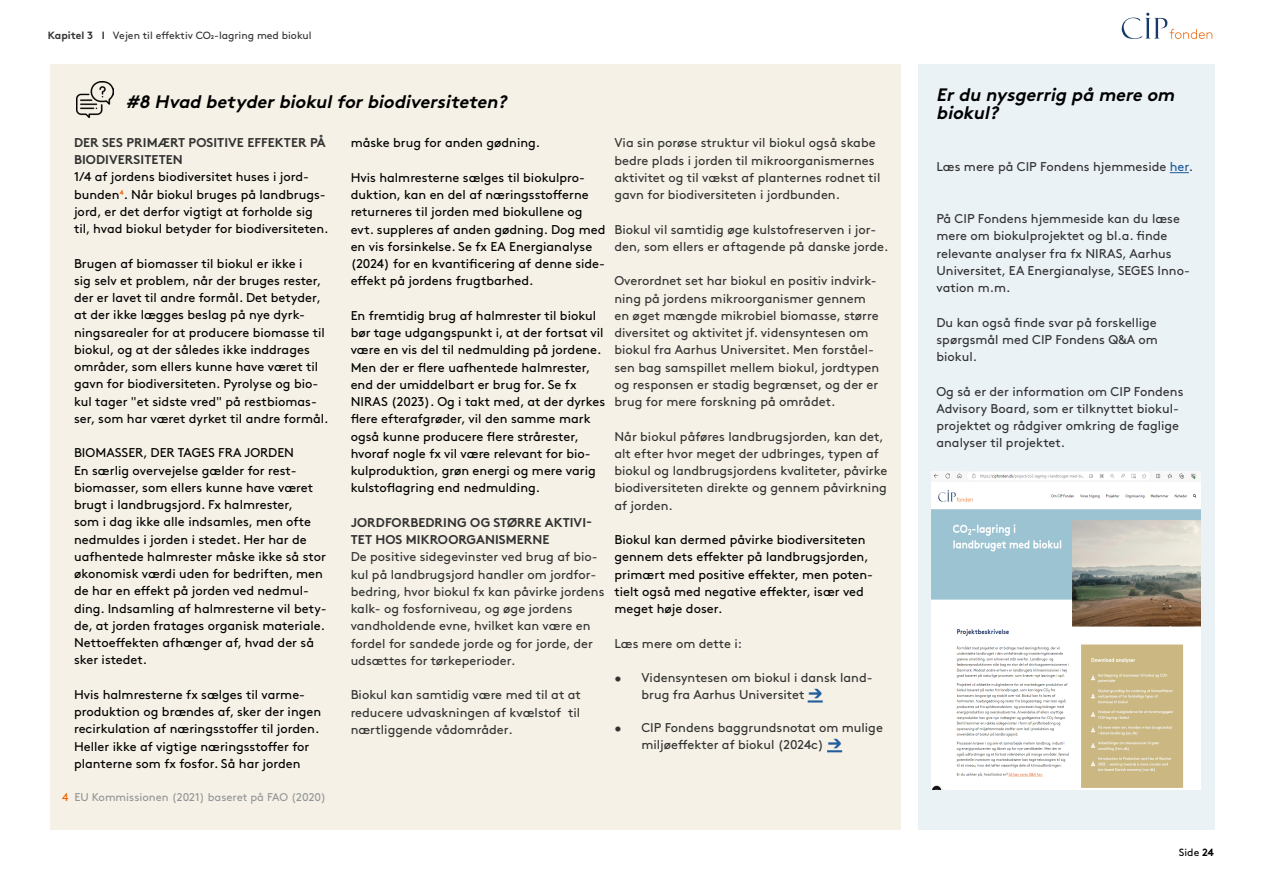
<style>
.page{position:relative;width:1263px;height:893px;background:#fff}
.page>*{position:absolute;margin:0;border:0;box-sizing:border-box;transform-origin:0 0}
.t1{font:italic 700 18px/18px "Brown";color:#000}
.t2{font:12.75px/17.2px "Brown";color:#000}
.t3{font:12.75px/17.2px "Brown";color:#333}
.t4{font:700 12.75px/17.2px "Brown";letter-spacing:.005em;color:#333}
.t5{font:11.25px "Brown";color:#939598}
.t6{font:10.5px "Brown";color:#333}
.t7{font:10.5px "Brown";color:#000}
.s1{font-weight:700}
.s2{color:#ec6608}
.s3{font-weight:700;font-size:21px;color:#215e9e}
.s4{color:#215e9e}
</style>
<div class="page">
<div style="left:50px;top:64px;width:850px;height:765px;background:#f5f1e6"></div>
<img style="left:77px;top:82px;width:36px;height:36px">
<div style="left:918px;top:64px;width:296px;height:765px;background:#ebf2f6"></div>
<svg style="left:1170px;top:172px;width:19px;height:1px"></svg>
<img style="left:932px;top:472px;width:268px;height:318px">
<svg style="left:808px;top:700px;width:15px;height:2px"></svg>
<svg style="left:827px;top:750px;width:15px;height:2px"></svg>
<svg style="left:1122px;top:13px;width:90px;height:26px"></svg>
<p class="t6" style="left:48px;top:27px;width:265px"><span class="s1">Kapitel 3 I</span> Vejen til effektiv CO2-lagring med biokul</p>
<h1 class="t1" style="left:126px;top:91px;width:387px">#8 Hvad betyderbiokulforbiodiversiteten?</h1>
<p class="t4" style="left:74px;top:132px;width:253px">DER SES PRIMÆRT POSITIVE EFFEKTER PÅ<br>BIODIVERSITETEN</p>
<p class="t2" style="left:74px;top:167px;width:256px">1/4 af jordens biodiversitet huses i jord&shy;bunden<span class="s2">4</span>. Når biokul bruges på landbrugs&shy;jord, er det derfor vigtigt at forholde sig til, hvad biokul betyder for biodiversiteten.</p>
<p class="t2" style="left:74px;top:253px;width:256px">Brugen af biomasser til biokul er ikke i<br>sig selv et problem, når der bruges rester, der er lavet til andre formål. Det betyder, at der ikke lægges beslag på nye dyrk&shy;ningsarealer for at producere biomasse til biokul, og at der således ikke inddrages områder, som ellers kunne have været til gavn for biodiversiteten. Pyrolyse og bio&shy;kul tager "et sidste vred" på restbiomas&shy;ser, som har været dyrket til andre formål.</p>
<p class="t2" style="left:74px;top:443px;width:254px">BIOMASSER, DER TAGES FRA JORDEN<br>En særlig overvejelse gælder for rest&shy;biomasser, som ellers kunne have været brugt i landbrugsjord. Fx halmrester,<br>som i dag ikke alle indsamles, men ofte nedmuldes i jorden i stedet. Her har de uafhentede halmrester måske ikke så stor økonomisk værdi uden for bedriften, men de har en effekt på jorden ved nedmul&shy;ding. Indsamling af halmresterne vil bety&shy;de, at jorden fratages organisk materiale.<br>Nettoeffekten afhænger af, hvad der så sker istedet.</p>
<p class="t2" style="left:74px;top:685px;width:249px">Hvis halmresterne fx sælges til varme&shy;produktion og brændes af, sker der ingen recirkulation af næringsstoffer til jorden.<br>Heller ikke af vigtige næringsstoffer for planterne som fx fosfor. Så har jorden</p>
<p class="t2" style="left:351px;top:133px;width:191px">måske brug for anden gødning.</p>
<p class="t2" style="left:351px;top:168px;width:256px">Hvis halmresterne sælges til biokulpro&shy;duktion, kan en del af næringsstofferne returneres til jorden med biokullene og evt. suppleres af anden gødning. Dog med en vis forsinkelse. Se fx EA Energianalyse (2024) for en kvantificering af denne side&shy;effekt på jordens frugtbarhed.</p>
<p class="t2" style="left:351px;top:306px;width:256px">En fremtidig brug af halmrester til biokul bør tage udgangspunkt i, at der fortsat vil være en vis del til nedmulding på jordene.<br>Men der er flere uafhentede halmrester, end der umiddelbart er brug for. Se fx NIRAS (2023). Og i takt med, at der dyrkes flere efterafgrøder, vil den samme mark også kunne producere flere strårester, hvoraf nogle fx vil være relevant for bio&shy;kulproduktion, grøn energi og mere varig kulstoflagring end nedmulding.</p>
<p class="t4" style="left:351px;top:512px;width:243px">JORDFORBEDRING OG STØRRE AKTIVI-<br>TET HOS MIKROORGANISMERNE</p>
<p class="t3" style="left:351px;top:547px;width:255px">De positive sidegevinster ved brug af bio&shy;kul på landbrugsjord handler om jordfor&shy;bedring, hvor biokul fx kan påvirke jordens kalk- og fosforniveau, og øge jordens vandholdende evne, hvilket kan være en fordel for sandede jorde og for jorde, der udsættes for tørkeperioder.</p>
<p class="t3" style="left:351px;top:685px;width:232px;text-align:justify">Biokul kan samtidig være med til at at reducere udvaskningen af kvælstof til nærtliggende vådområder.</p>
<p class="t5" style="left:62px;top:788px;width:266px"><span class="s2">4</span> EU Kommissionen (2021) baseret på FAO (2020)</p>
<p class="t3" style="left:614px;top:133px;width:267px">Via sin porøse struktur vil biokul også skabe bedre plads i jorden til mikroorganismernes aktivitet og til vækst af planternes rodnet til gavn for biodiversiteten i jordbunden.</p>
<p class="t3" style="left:614px;top:219px;width:276px">Biokul vil samtidig øge kulstofreserven i jor&shy;den, som ellers er aftagende på danske jorde.</p>
<p class="t3" style="left:614px;top:271px;width:266px">Overordnet set har biokul en positiv indvirk&shy;ning på jordens mikroorganismer gennem en øget mængde mikrobiel biomasse, større diversitet og aktivitet jf. vidensyntesen om biokul fra Aarhus Universitet. Men forståel&shy;sen bag samspillet mellem biokul, jordtypen og responsen er stadig begrænset, og der er brug for mere forskning på området.</p>
<p class="t3" style="left:614px;top:426px;width:274px">Når biokul påføres landbrugsjorden, kan det, alt efter hvor meget der udbringes, typen af biokul og landbrugsjordens kvaliteter, påvirke biodiversiteten direkte og gennem påvirkning af jorden.</p>
<p class="t2" style="left:614px;top:530px;width:260px">Biokul kan dermed påvirke biodiversiteten gennem dets effekter på landbrugsjorden, primært med positive effekter, men poten&shy;tielt også med negative effekter, især ved meget høje doser.</p>
<p class="t3" style="left:614px;top:633px;width:129px">Læs mere om dette i:</p>
<p class="t3" style="left:641px;top:668px;width:233px;text-indent:-27px">• Vidensyntesen om biokul i dansk land&shy;brug fra Aarhus Universitet <span class="s3">→</span></p>
<p class="t3" style="left:641px;top:718px;width:243px;text-indent:-27px">• CIP Fondens baggrundsnotat om mulige miljøeffekter af biokul (2024c) <span class="s3">→</span></p>
<h1 class="t1" style="left:936px;top:84px;width:244px">Erdu nysgerrig på mere om biokul?</h1>
<p class="t3" style="left:936px;top:157px;width:258px">Læs mere på CIP Fondens hjemmeside <span class="s4">her</span>.</p>
<p class="t3" style="left:936px;top:209px;width:255px">På CIP Fondens hjemmeside kan du læse mere om biokulprojektet og bl.a. finde relevante analyser fra fx NIRAS, Aarhus Universitet, EA Energianalyse, SEGES Inno&shy;vation m.m.</p>
<p class="t3" style="left:936px;top:313px;width:223px;text-align:justify">Du kan også finde svar på forskellige spørgsmål med CIP Fondens Q&amp;A om biokul.</p>
<p class="t3" style="left:936px;top:382px;width:248px">Og så er der information om CIP Fondens Advisory Board, som er tilknyttet biokul&shy;projektet og rådgiver omkring de faglige analyser til projektet.</p>
<p class="t7" style="left:1179px;top:844px;width:37px">Side <span class="s1">24</span></p>
</div>
